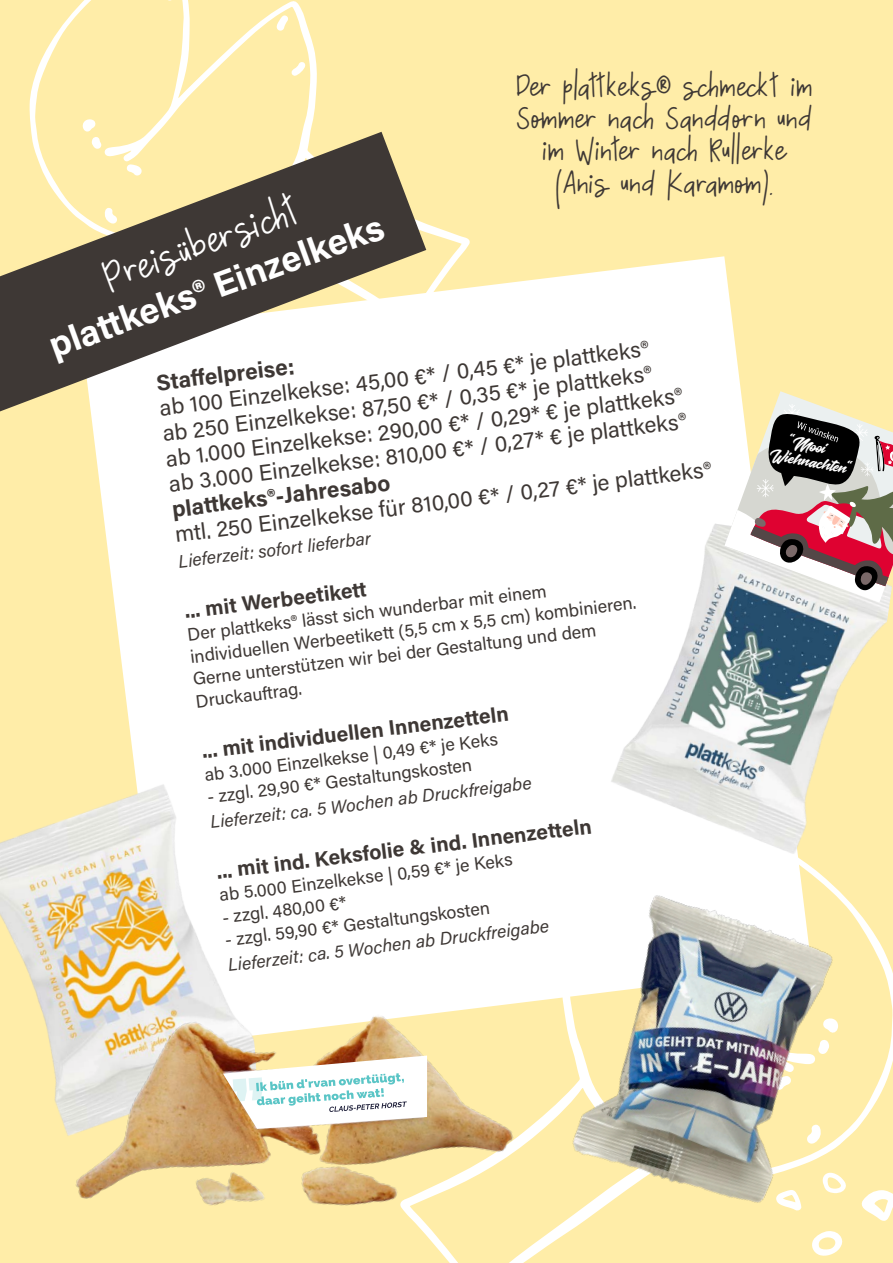
<style>
.page{position:relative;width:893px;height:1263px;background:#ffeda8}
.page>*{position:absolute;margin:0;border:0;box-sizing:border-box;transform-origin:0 0}
.t1{font:700 36px "Acumin Pro";color:#fff}
.t2{font:36px "Mix Sueno";color:#fff}
.t3{font:27px "Mix Sueno";color:#3e3835}
.t4{font:22.5px "Acumin Pro";color:#3e3835}
.t5{font:700 22.5px "Acumin Pro";color:#3e3835}
.t6{font:700 21px "Acumin Pro";color:#3e3835}
.t7{font:20.1px "Baksoda";color:#fff}
.t8{font:19.95px "Baksoda";color:#fff}
.t9{font:18px "Acumin Pro";color:#3e3835}
.t10{font:italic 18px "Acumin Pro";color:#3e3835}
</style>
<div class="page">
<svg style="left:29px;top:0;width:441px;height:256px"></svg>
<svg style="left:161px;top:0;width:13px;height:1px"></svg>
<svg style="left:276px;top:15px;width:13px;height:16px"></svg>
<svg style="left:291px;top:62px;width:14px;height:14px"></svg>
<svg style="left:82px;top:119px;width:20px;height:13px"></svg>
<div style="left:90px;top:256px;width:651px;height:693px;background:#fff"></div>
<img style="left:486px;top:814px;width:407px;height:442px">
<svg style="left:0;top:132px;width:426px;height:279px"></svg>
<img style="left:570px;top:510px;width:323px;height:393px">
<img style="left:0;top:737px;width:263px;height:277px">
<img style="left:43px;top:949px;width:505px;height:314px">
<svg style="left:223px;top:1055px;width:208px;height:76px;background:#ded8c9"></svg>
<svg style="left:724px;top:391px;width:169px;height:211px;background:#b8a19c"></svg>
<p class="t3" style="left:516px;top:71px;width:298px">Der plattkeks® schmeckt im</p>
<p class="t3" style="left:516px;top:104px;width:298px">Sommer nach Sanddorn und</p>
<p class="t3" style="left:542px;top:136px;width:246px">im Winter nach Rullerke</p>
<p class="t3" style="left:555px;top:169px;width:219px">(Anis und Karamom).</p>
<p class="t2" style="left:99px;top:261px;width:206px;rotate:-20deg">Preisübersicht</p>
<p class="t1" style="left:42px;top:323px;width:355px;rotate:-20deg">plattkeks® Einzelkeks</p>
<p class="t4" style="left:158px;top:393px;width:494px;rotate:-7deg">ab 100 Einzelkekse: 45,00 €* / 0,45 €* je plattkeks®</p>
<p class="t5" style="left:155px;top:367px;width:141px;rotate:-7deg">Staff elpreise:</p>
<p class="t4" style="left:161px;top:418px;width:494px;rotate:-7deg">ab 250 Einzelkekse: 87,50 €* / 0,35 €* je plattkeks®</p>
<p class="t4" style="left:164px;top:443px;width:522px;rotate:-7deg">ab 1.000 Einzelkekse: 290,00 €* / 0,29* € je plattkeks®</p>
<p class="t4" style="left:167px;top:469px;width:523px;rotate:-7deg">ab 3.000 Einzelkekse: 810,00 €* / 0,27* € je plattkeks®</p>
<p class="t8" style="left:791px;top:432px;width:38px;rotate:10deg">“Mooi</p>
<p class="t7" style="left:787px;top:446px;width:68px;rotate:11deg">iehnachten“</p>
<p class="t4" style="left:173px;top:519px;width:541px;rotate:-7deg">mtl. 250 Einzelkekse für 810,00 €* / 0,27 €* je plattkeks®</p>
<p class="t5" style="left:170px;top:494px;width:221px;rotate:-7deg">plattkeks®-Jahresabo</p>
<p class="t10" style="left:177px;top:549px;width:195px;rotate:-7deg">Lieferzeit: sofort lieferbar</p>
<p class="t6" style="left:183px;top:596px;width:185px;rotate:-7deg">... mit Werbeetikett</p>
<p class="t9" style="left:186px;top:622px;width:363px;rotate:-7deg">Der plattkeks® lässt sich wunderbar mit einem</p>
<p class="t9" style="left:189px;top:644px;width:451px;rotate:-7deg">individuellen Werbeetikett (5,5 cm x 5,5 cm) kombinieren.</p>
<p class="t9" style="left:191px;top:667px;width:408px;rotate:-7deg">Gerne unterstützen wir bei der Gestaltung und dem</p>
<p class="t9" style="left:194px;top:689px;width:108px;rotate:-7deg">Druckauftrag.</p>
<p class="t6" style="left:200px;top:736px;width:311px;rotate:-7deg">... mit individuellen Innenzetteln</p>
<p class="t9" style="left:203px;top:762px;width:297px;rotate:-7deg">ab 3.000 Einzelkekse | 0,49 €* je Keks</p>
<p class="t9" style="left:206px;top:784px;width:268px;rotate:-7deg">- zzgl. 29,90 €* Gestaltungskosten</p>
<p class="t10" style="left:209px;top:810px;width:325px;rotate:-7deg">Lieferzeit: ca. 5 Wochen ab Druckfreigabe</p>
<p class="t6" style="left:215px;top:857px;width:379px;rotate:-7deg">... mit ind. Keksfolie &amp; ind. Innenzetteln</p>
<p class="t9" style="left:218px;top:883px;width:297px;rotate:-7deg">ab 5.000 Einzelkekse | 0,59 €* je Keks</p>
<p class="t9" style="left:221px;top:905px;width:126px;rotate:-7deg">- zzgl. 480,00 €*</p>
<p class="t9" style="left:223px;top:927px;width:268px;rotate:-7deg">- zzgl. 59,90 €* Gestaltungskosten</p>
<p class="t10" style="left:227px;top:953px;width:325px;rotate:-7deg">Lieferzeit: ca. 5 Wochen ab Druckfreigabe</p>
</div>
